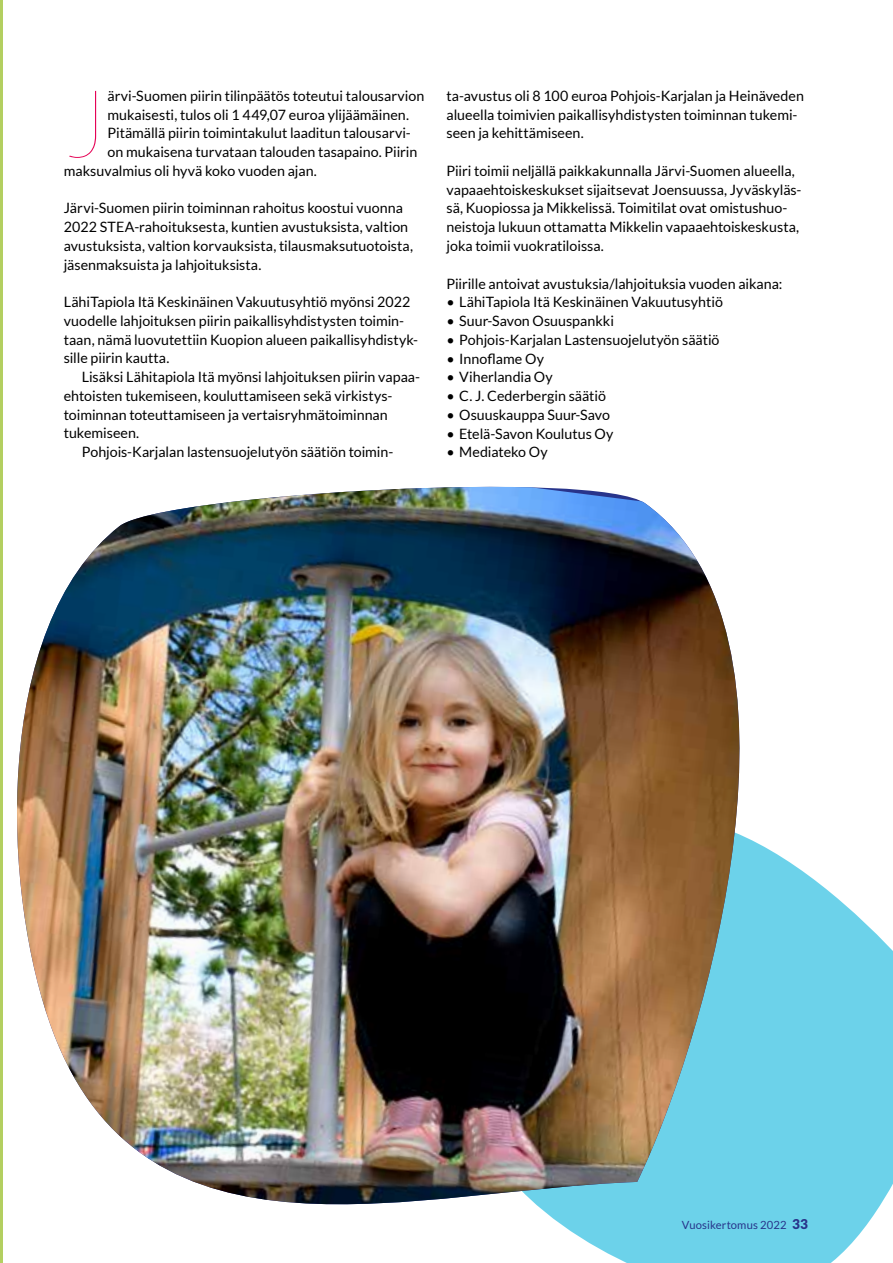
<style>
.page{position:relative;width:893px;height:1263px;background:#fff}
.page>*{position:absolute;margin:0;border:0;box-sizing:border-box;transform-origin:0 0}
.t1{font:100 94.65px "Lato";color:#e50054}
.t2{font:14.25px/18.8px "Lato";color:#000}
.t3{font:11.25px "Lato";letter-spacing:.01em;color:#28348b}
.s1{font-weight:900;font-size:13.5px}
</style>
<div class="page">
<hr style="left:0;top:0;width:2px;height:1263px;background:#b3cf60">
<svg style="left:2px;top:210px;width:1px;height:259px"></svg>
<img style="left:2px;top:74px;width:1px;height:111px">
<svg style="left:822px;top:886px;width:71px;height:377px;fill:#6cd2ea"></svg>
<img style="left:2px;top:487px;width:820px;height:776px">
<h1 class="t1" style="left:64px;top:74px;width:45px">J</h1>
<p class="t2" style="left:107px;top:86px;width:318px">ärvi-Suomen piirin tilinpäätös toteutui talousarvion</p>
<p class="t2" style="left:107px;top:105px;width:303px">mukaisesti, tulos oli 1 449,07 euroa ylijäämäinen.</p>
<p class="t2" style="left:107px;top:124px;width:305px">Pitämällä piirin toimintakulut laaditun talousarvi-</p>
<p class="t2" style="left:107px;top:143px;width:311px">on mukaisena turvataan talouden tasapaino. Piirin</p>
<p class="t2" style="left:64px;top:161px;width:255px">maksuvalmius oli hyvä koko vuoden ajan.</p>
<p class="t2" style="left:64px;top:199px;width:351px">Järvi-Suomen piirin toiminnan rahoitus koostui vuonna 2022 STEA-rahoituksesta, kuntien avustuksista, valtion avustuksista, valtion korvauksista, tilausmaksutuotoista, jäsenmaksuista ja lahjoituksista.</p>
<p class="t2" style="left:64px;top:293px;width:356px">LähiTapiola Itä Keskinäinen Vakuutusyhtiö myönsi 2022 vuodelle lahjoituksen piirin paikallisyhdistysten toimin&shy;taan, nämä luovutettiin Kuopion alueen paikallisyhdistyk&shy;sille piirin kautta.</p>
<p class="t2" style="left:82px;top:368px;width:340px">Lisäksi Lähitapiola Itä myönsi lahjoituksen piirin vapaa-</p>
<p class="t2" style="left:64px;top:386px;width:330px">ehtoisten tukemiseen, kouluttamiseen sekä virkistys-</p>
<p class="t2" style="left:64px;top:405px;width:325px">toiminnan toteuttamiseen ja vertaisryhmätoiminnan</p>
<p class="t2" style="left:64px;top:424px;width:77px">tukemiseen.</p>
<p class="t2" style="left:82px;top:443px;width:313px">Pohjois-Karjalan lastensuojelutyön säätiön toimin-</p>
<p class="t2" style="left:446px;top:86px;width:359px">ta-avustus oli 8 100 euroa Pohjois-Karjalan ja Heinäveden alueella toimivien paikallisyhdistysten toiminnan tukemi&shy;seen ja kehittämiseen.</p>
<p class="t2" style="left:446px;top:161px;width:357px">Piiri toimii neljällä paikkakunnalla Järvi-Suomen alueella, vapaaehtoiskeskukset sijaitsevat Joensuussa, Jyväskyläs&shy;sä, Kuopiossa ja Mikkelissä. Toimitilat ovat omistushuo&shy;neistoja lukuun ottamatta Mikkelin vapaaehtoiskeskusta, joka toimii vuokratiloissa.</p>
<p class="t2" style="left:446px;top:274px;width:337px">Piirille antoivat avustuksia/lahjoituksia vuoden aikana:</p>
<p class="t2" style="left:446px;top:293px;width:278px">• LähiTapiola Itä Keskinäinen Vakuutusyhtiö</p>
<p class="t2" style="left:446px;top:311px;width:169px">• Suur-Savon Osuuspankki</p>
<p class="t2" style="left:446px;top:330px;width:275px">• Pohjois-Karjalan Lastensuojelutyön säätiö</p>
<p class="t2" style="left:446px;top:349px;width:99px">• Innoflame Oy</p>
<p class="t2" style="left:446px;top:368px;width:108px">• Viherlandia Oy</p>
<p class="t2" style="left:446px;top:386px;width:161px">• C. J. Cederbergin säätiö</p>
<p class="t2" style="left:446px;top:405px;width:165px">• Osuuskauppa Suur-Savo</p>
<p class="t2" style="left:446px;top:424px;width:169px">• Etelä-Savon Koulutus Oy</p>
<p class="t2" style="left:446px;top:443px;width:103px">• Mediateko Oy</p>
<p class="t3" style="left:682px;top:1218px;width:127px">Vuosikertomus 2022 <span class="s1">33</span></p>
</div>
